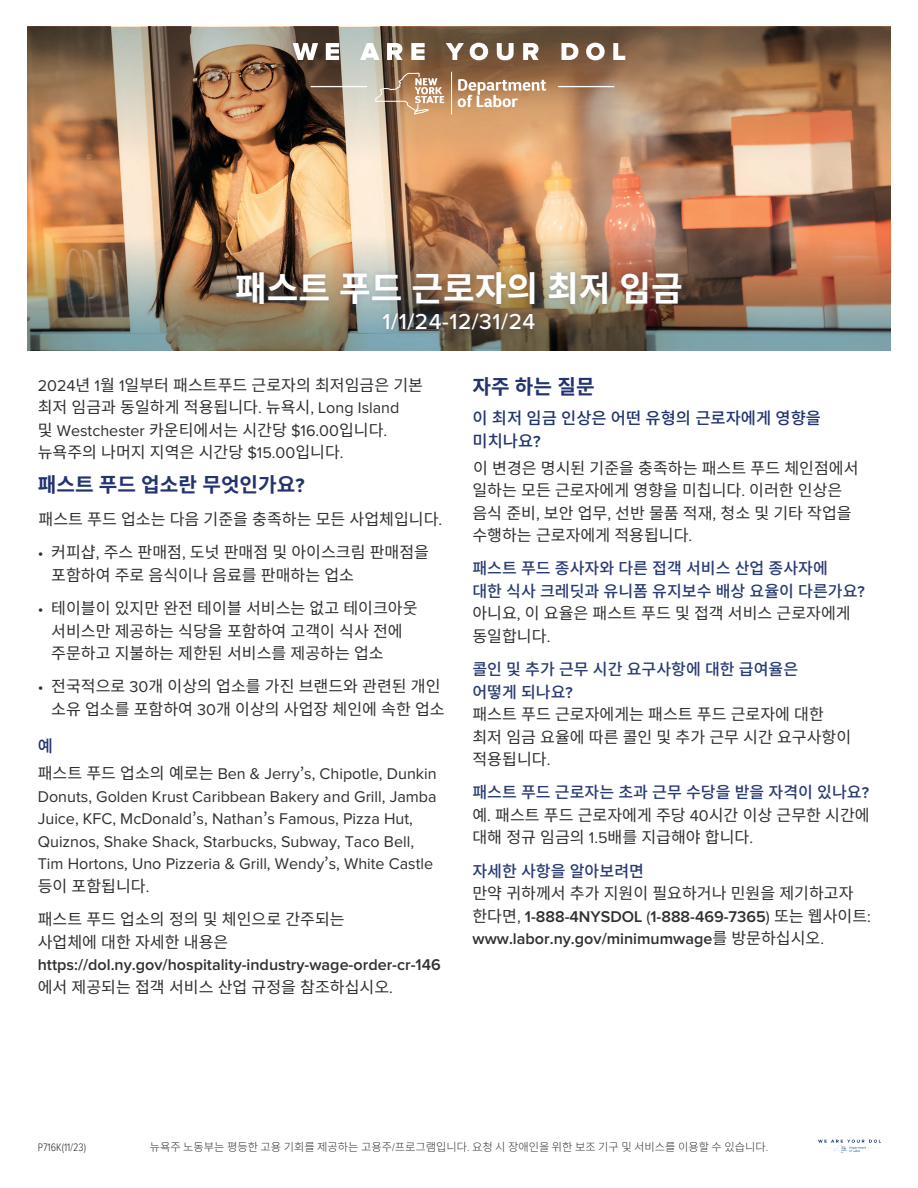
<style>
.page{position:relative;width:918px;height:1188px;background:#fff}
.page>*{position:absolute;margin:0;border:0;box-sizing:border-box;transform-origin:0 0}
.t1{font:700 34.5px "Noto Sans CJ Kkr";color:#fff}
.t2{font:500 22.5px "Proxima Nova";letter-spacing:.025em;color:#fff}
.t3{font:700 20.25px "Noto Sans CJ Kkr";color:#22346f}
.t4{font:500 16.5px/22.5px "Noto Sans CJ Kkr";color:#22346f}
.t5{font:16.2px/22.5px "Noto Sans CJ Kkr";color:#312f30}
.t6{font:16.2px/22.5px "Proxima Nova";color:#312f30}
.t7{font:600 16.2px/22.5px "Proxima Nova";color:#312f30}
.t8{font:500 16.2px/22.5px "Noto Sans CJ Kkr";color:#283b73}
.t9{font:300 11.25px "Noto Sans CJ Kkr";color:#312f30}
.t10{font:300 11.25px "Proxima Nova Cond";color:#312f30}
.s1{font-family:"Proxima Nova"}
.s2{font-family:"Noto Sans CJ Kkr"}
.s3{font-family:"Proxima Nova";font-weight:600}
.s4{font-weight:400;color:#312f30}
.s5{font-family:"Proxima Nova";font-weight:400;color:#312f30}
.s6{font-weight:500;color:#283b73}
.s7{font-family:"Proxima Nova";font-weight:600;color:#283b73}
.s8{font-family:"Noto Sans CJ Kkr";font-weight:400}
.s9{font-weight:400}
.s10{font-family:"Proxima Nova Cond"}
</style>
<div class="page">
<img style="left:27px;top:162px;width:864px;height:73px">
<img style="left:27px;top:27px;width:864px;height:135px">
<img style="left:27px;top:235px;width:864px;height:116px">
<div style="left:231px;top:266px;width:456px;height:70px;background:#22346f;opacity:.2"></div>
<hr style="left:558px;top:86px;width:56px;height:1px;background:#fff">
<hr style="left:311px;top:86px;width:56px;height:1px;background:#fff">
<svg style="left:293px;top:43px;width:25px;height:17px"></svg>
<svg style="left:326px;top:43px;width:13px;height:17px"></svg>
<svg style="left:360px;top:43px;width:20px;height:17px"></svg>
<svg style="left:387px;top:43px;width:16px;height:17px"></svg>
<svg style="left:411px;top:43px;width:14px;height:17px"></svg>
<svg style="left:446px;top:43px;width:18px;height:17px"></svg>
<svg style="left:470px;top:43px;width:18px;height:17px"></svg>
<svg style="left:497px;top:43px;width:17px;height:17px"></svg>
<svg style="left:523px;top:43px;width:16px;height:17px"></svg>
<svg style="left:561px;top:43px;width:17px;height:17px"></svg>
<svg style="left:586px;top:43px;width:19px;height:17px"></svg>
<svg style="left:613px;top:43px;width:12px;height:17px"></svg>
<svg style="left:458px;top:79px;width:88px;height:28px"></svg>
<hr style="left:451px;top:72px;width:1px;height:43px;background:#fff">
<svg style="left:375px;top:73px;width:69px;height:41px;background:#b49578"></svg>
<img style="left:818px;top:1139px;width:62px;height:15px">
<h1 class="t1" style="left:235px;top:269px;width:449px">패스트 푸드 근로자의 최저 임금</h1>
<h2 class="t2" style="left:383px;top:309px;width:154px">1/1/24-12/31/24</h2>
<p class="t5" style="left:38px;top:374px;width:387px"><span class="s1">2024</span>년 <span class="s1">1</span>월 <span class="s1">1</span>일부터 패스트푸드 근로자의 최저임금은 기본 최저 임금과 동일하게 적용됩니다<span class="s1">.</span> 뉴욕시<span class="s1">, Long Island</span></p>
<p class="t6" style="left:38px;top:420px;width:351px"><span class="s2">및</span> Westchester <span class="s2">카운티에서는 시간당</span> $16.00<span class="s2">입니다</span>.</p>
<p class="t5" style="left:38px;top:441px;width:307px">뉴욕주의 나머지 지역은 시간당 <span class="s1">$15.00</span>입니다<span class="s1">.</span></p>
<p class="t3" style="left:38px;top:473px;width:268px">패스트 푸드 업소란 무엇인가요<span class="s1">?</span></p>
<p class="t5" style="left:39px;top:508px;width:405px">패스트 푸드 업소는 다음 기준을 충족하는 모든 사업체입니다<span class="s1">.</span></p>
<p class="t5" style="left:51px;top:541px;width:379px;text-indent:-13px"><span class="s1">•</span> 커피샵<span class="s1">,</span> 주스 판매점<span class="s1">,</span> 도넛 판매점 및 아이스크림 판매점을 포함하여 주로 음식이나 음료를 판매하는 업소</p>
<p class="t5" style="left:51px;top:597px;width:368px;text-indent:-13px"><span class="s1">•</span> 테이블이 있지만 완전 테이블 서비스는 없고 테이크아웃 서비스만 제공하는 식당을 포함하여 고객이 식사 전에 주문하고 지불하는 제한된 서비스를 제공하는 업소</p>
<p class="t5" style="left:38px;top:675px;width:408px;text-align:right"><span class="s1">•</span> 전국적으로 <span class="s1">30</span>개 이상의 업소를 가진 브랜드와 관련된 개인 소유 업소를 포함하여 <span class="s1">30</span>개 이상의 사업장 체인에 속한 업소</p>
<p class="t4" style="left:38px;top:736px;width:17px">예</p>
<p class="t6" style="left:38px;top:763px;width:400px"><span class="s2">패스트 푸드 업소의 예로는</span> Ben &amp; Jerry<span class="s2">’</span>s, Chipotle, Dunkin Donuts, Golden Krust Caribbean Bakery and Grill, Jamba Juice, KFC, McDonald<span class="s2">’</span>s, Nathan<span class="s2">’</span>s Famous, Pizza Hut, Quiznos, Shake Shack, Starbucks, Subway, Taco Bell, Tim Hortons, Uno Pizzeria &amp; Grill, Wendy<span class="s2">’</span>s, White Castle</p>
<p class="t5" style="left:38px;top:870px;width:308px;line-height:33.3px">등이 포함됩니다<span class="s1">.<br></span>패스트 푸드 업소의 정의 및 체인으로 간주되는</p>
<p class="t5" style="left:38px;top:931px;width:192px">사업체에 대한 자세한 내용은</p>
<p class="t7" style="left:38px;top:954px;width:404px">https://dol.ny.gov/hospitality-industry-wage-order-cr-146</p>
<p class="t5" style="left:38px;top:976px;width:357px">에서 제공되는 접객 서비스 산업 규정을 참조하십시오<span class="s1">.</span></p>
<p class="t3" style="left:472px;top:375px;width:124px">자주 하는 질문</p>
<p class="t4" style="left:472px;top:407px;width:350px">이 최저 임금 인상은 어떤 유형의 근로자에게 영향을 미치나요<span class="s3">?</span></p>
<p class="t5" style="left:472px;top:457px;width:388px">이 변경은 명시된 기준을 충족하는 패스트 푸드 체인점에서 일하는 모든 근로자에게 영향을 미칩니다<span class="s1">.</span> 이러한 인상은 음식 준비<span class="s1">,</span> 보안 업무<span class="s1">,</span> 선반 물품 적재<span class="s1">,</span> 청소 및 기타 작업을 수행하는 근로자에게 적용됩니다<span class="s1">.</span></p>
<p class="t8" style="left:472px;top:557px;width:394px">패스트 푸드 종사자와 다른 접객 서비스 산업 종사자에<br>대한 식사 크레딧과 유니폼 유지보수 배상 요율이 다른가요<span class="s3">? </span><span class="s4">아니요</span><span class="s5">,</span> <span class="s4">이 요율은 패스트 푸드 및 접객 서비스 근로자에게 동일합니다</span><span class="s5">.</span></p>
<p class="t5" style="left:472px;top:658px;width:380px"><span class="s6">콜인 및 추가 근무 시간 요구사항에 대한 급여율은<br>어떻게 되나요</span><span class="s7">?<br></span>패스트 푸드 근로자에게는 패스트 푸드 근로자에 대한 최저 임금 요율에 따른 콜인 및 추가 근무 시간 요구사항이 적용됩니다<span class="s1">.</span></p>
<p class="t5" style="left:472px;top:782px;width:399px;text-align:justify"><span class="s6">패스트 푸드 근로자는 초과 근무 수당을 받을 자격이 있나요</span><span class="s7">? </span>예<span class="s1">.</span> 패스트 푸드 근로자에게 주당 <span class="s1">40</span>시간 이상 근무한 시간에 대해 정규 임금의 <span class="s1">1.5</span>배를 지급해야 합니다<span class="s1">.</span></p>
<p class="t8" style="left:472px;top:860px;width:173px">자세한 사항을 알아보려면</p>
<p class="t5" style="left:472px;top:882px;width:383px">만약 귀하께서 추가 지원이 필요하거나 민원을 제기하고자</p>
<p class="t7" style="left:472px;top:906px;width:400px"><span class="s8">한다면</span><span class="s9">,</span> 1-888-4NYSDOL <span class="s9">(</span>1-888-469-7365<span class="s9">)</span> <span class="s8">또는 웹사이트</span><span class="s9">: </span>www.labor.ny.gov/minimumwage<span class="s8">를 방문하십시오</span><span class="s9">.</span></p>
<p class="t10" style="left:38px;top:1141px;width:50px">P716K(11/23)</p>
<p class="t9" style="left:150px;top:1140px;width:620px">뉴욕주 노동부는 평등한 고용 기회를 제공하는 고용주<span class="s10">/</span>프로그램입니다<span class="s10">.</span> 요청 시 장애인을 위한 보조 기구 및 서비스를 이용할 수 있습니다<span class="s10">.</span></p>
</div>
